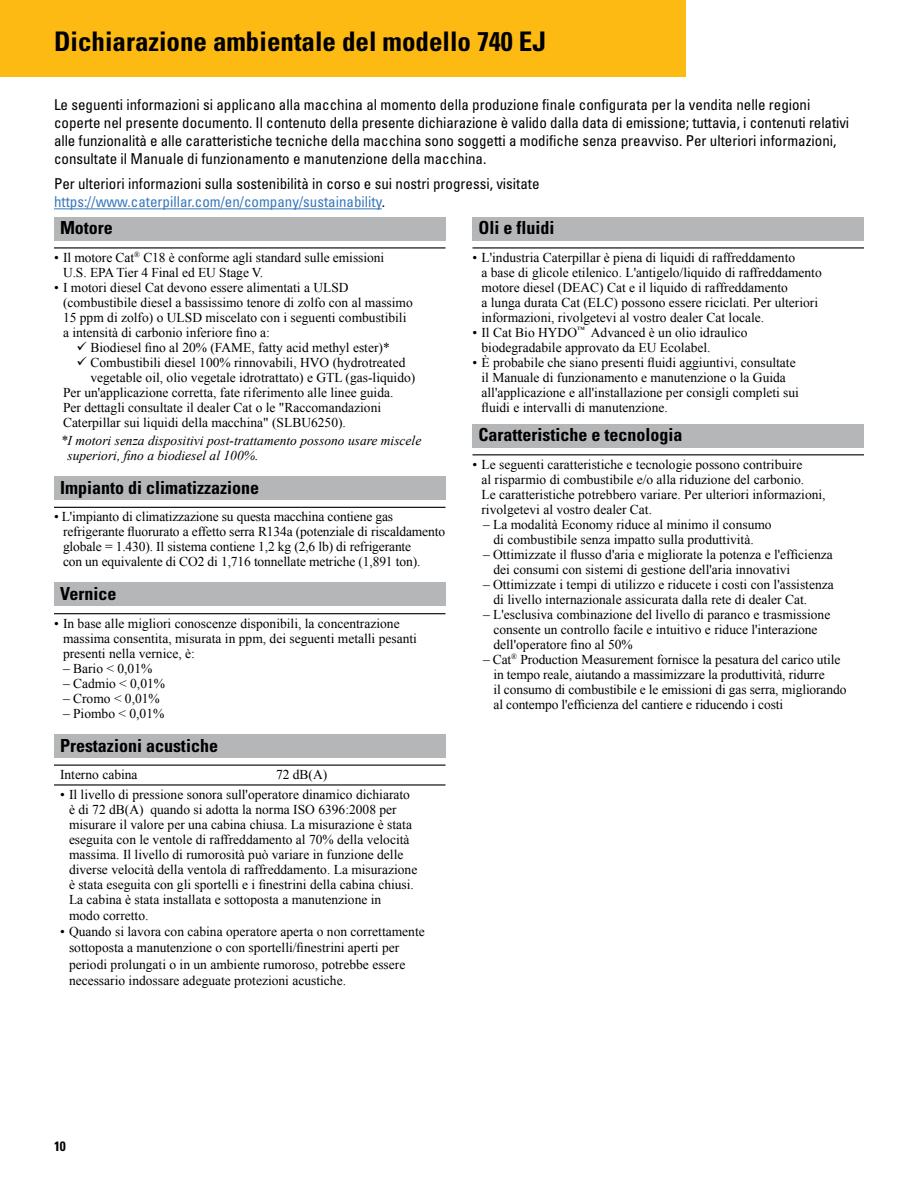
<style>
.page{position:relative;width:918px;height:1188px;background:#fff}
.page>*{position:absolute;margin:0;border:0;box-sizing:border-box;transform-origin:0 0}
.TechSpecrightPageHea{font:700 condensed 27px "Univers LT Std";color:#000}
.MH{font:700 condensed 18px "Univers LT Std";color:#000}
.BC1{font:condensed 15px/18px "Univers LT Std";color:#000}
.TechSpec{font:13.5px/15px "Times New Roman";color:#000}
.TechSpec-w_bullet{font:13.5px/15px "Times New Roman";color:#000}
.TechSpec-w_bullet-2{font:italic 13.5px/15px "Times New Roman";color:#000}
.t1{font:700 condensed 13.5px "Univers LT Std";color:#000}
.s1{color:#3777bc}
</style>
<div class="page">
<div style="left:54px;top:217px;width:392px;height:23px;background:#b4b6b8"></div>
<hr style="left:54px;top:247px;width:392px;height:1px;background:#000">
<div style="left:54px;top:476px;width:392px;height:24px;background:#b4b6b8"></div>
<hr style="left:54px;top:507px;width:392px;height:1px;background:#000">
<div style="left:54px;top:583px;width:392px;height:23px;background:#b4b6b8"></div>
<hr style="left:54px;top:613px;width:392px;height:1px;background:#000">
<div style="left:54px;top:734px;width:392px;height:24px;background:#b4b6b8"></div>
<hr style="left:54px;top:765px;width:392px;height:1px;background:#000">
<hr style="left:54px;top:784px;width:392px;height:2px;background:#000">
<hr style="left:54px;top:208px;width:328px;height:1px;background:#3777bc">
<div style="left:472px;top:424px;width:392px;height:23px;background:#b4b6b8"></div>
<hr style="left:472px;top:454px;width:392px;height:1px;background:#000">
<div style="left:472px;top:217px;width:392px;height:23px;background:#b4b6b8"></div>
<hr style="left:472px;top:247px;width:392px;height:2px;background:#000">
<div style="left:0;top:0;width:686px;height:76px;background:#fdba12"></div>
<p class="TechSpecrightPageHea" style="left:54px;top:25px;width:493px">Dichiarazione ambientale del modello 740 EJ</p>
<p class="BC1" style="left:54px;top:95px;width:797px">Le seguenti informazioni si applicano alla macchina al momento della produzione finale configurata per la vendita nelle regioni coperte nel presente documento. Il contenuto della presente dichiarazione è valido dalla data di emissione; tuttavia, i contenuti relativi alle funzionalità e alle caratteristiche tecniche della macchina sono soggetti a modifiche senza preavviso. Per ulteriori informazioni, consultate il Manuale di funzionamento e manutenzione della macchina.</p>
<p class="BC1" style="left:54px;top:175px;width:487px">Per ulteriori informazioni sulla sostenibilità in corso e sui nostri progressi, visitate <span class="s1">https://www.caterpillar.com/en/company/sustainability</span>.</p>
<p class="MH" style="left:478px;top:217px;width:78px">Oli e fluidi</p>
<p class="TechSpec" style="left:482px;top:250px;width:342px;text-indent:-9px">• L'industria Caterpillar è piena di liquidi di raffreddamento<br>a base di glicole etilenico. L'antigelo/liquido di raffreddamento motore diesel (DEAC) Cat e il liquido di raffreddamento<br>a lunga durata Cat (ELC) possono essere riciclati. Per ulteriori informazioni, rivolgetevi al vostro dealer Cat locale.</p>
<p class="TechSpec" style="left:482px;top:325px;width:268px;text-indent:-9px">• Il Cat Bio HYDO<sup>™</sup> Advanced è un olio idraulico biodegradabile approvato da EU Ecolabel.</p>
<p class="TechSpec" style="left:482px;top:355px;width:319px;text-indent:-9px">• È probabile che siano presenti fluidi aggiuntivi, consultate il Manuale di funzionamento e manutenzione o la Guida all'applicazione e all'installazione per consigli completi sui fluidi e intervalli di manutenzione.</p>
<p class="MH" style="left:478px;top:424px;width:206px">Caratteristiche e tecnologia</p>
<p class="TechSpec" style="left:482px;top:456px;width:346px;text-indent:-9px">• Le seguenti caratteristiche e tecnologie possono contribuire<br>al risparmio di combustibile e/o alla riduzione del carbonio.<br>Le caratteristiche potrebbero variare. Per ulteriori informazioni, rivolgetevi al vostro dealer Cat.</p>
<p class="TechSpec" style="left:483px;top:516px;width:290px;text-align:center">– La modalità Economy riduce al minimo il consumo di combustibile senza impatto sulla produttività.</p>
<p class="TechSpec" style="left:494px;top:546px;width:341px;text-indent:-10px">– Ottimizzate il flusso d'aria e migliorate la potenza e l'efficienza dei consumi con sistemi di gestione dell'aria innovativi</p>
<p class="TechSpec" style="left:494px;top:576px;width:342px;text-indent:-10px">– Ottimizzate i tempi di utilizzo e riducete i costi con l'assistenza di livello internazionale assicurata dalla rete di dealer Cat.</p>
<p class="TechSpec" style="left:494px;top:606px;width:338px;text-indent:-10px">– L'esclusiva combinazione del livello di paranco e trasmissione consente un controllo facile e intuitivo e riduce l'interazione dell'operatore fino al 50%</p>
<p class="TechSpec" style="left:494px;top:651px;width:354px;text-indent:-10px">– Cat<sup>®</sup> Production Measurement fornisce la pesatura del carico utile in tempo reale, aiutando a massimizzare la produttività, ridurre<br>il consumo di combustibile e le emissioni di gas serra, migliorando al contempo l'efficienza del cantiere e riducendo i costi</p>
<p class="MH" style="left:60px;top:217px;width:54px">Motore</p>
<p class="TechSpec" style="left:63px;top:250px;width:323px;text-indent:-9px">• Il motore Cat<sup>®</sup> C18 è conforme agli standard sulle emissioni<br>U.S. EPA Tier 4 Final ed EU Stage V.</p>
<p class="TechSpec" style="left:63px;top:280px;width:351px;text-indent:-9px">• I motori diesel Cat devono essere alimentati a ULSD (combustibile diesel a bassissimo tenore di zolfo con al massimo 15 ppm di zolfo) o ULSD miscelato con i seguenti combustibili a intensità di carbonio inferiore fino a:</p>
<p class="TechSpec-w_bullet" style="left:76px;top:340px;width:315px">✓ Biodiesel fino al 20% (FAME, fatty acid methyl ester)*</p>
<p class="TechSpec-w_bullet" style="left:90px;top:355px;width:326px;text-indent:-14px">✓ Combustibili diesel 100% rinnovabili, HVO (hydrotreated vegetable oil, olio vegetale idrotrattato) e GTL (gas-liquido)</p>
<p class="TechSpec-w_bullet" style="left:63px;top:385px;width:332px">Per un'applicazione corretta, fate riferimento alle linee guida.<br>Per dettagli consultate il dealer Cat o le "Raccomandazioni<br>Caterpillar sui liquidi della macchina" (SLBU6250).</p>
<p class="TechSpec-w_bullet-2" style="left:68px;top:432px;width:355px;text-indent:-7px">*I motori senza dispositivi post-trattamento possono usare miscele superiori, fino a biodiesel al 100%.</p>
<p class="MH" style="left:60px;top:476px;width:201px">Impianto di climatizzazione</p>
<p class="TechSpec" style="left:63px;top:509px;width:384px;text-indent:-9px">• L'impianto di climatizzazione su questa macchina contiene gas refrigerante fluorurato a effetto serra R134a (potenziale di riscaldamento globale = 1.430). Il sistema contiene 1,2 kg (2,6 lb) di refrigerante<br>con un equivalente di CO2 di 1,716 tonnellate metriche (1,891 ton).</p>
<p class="MH" style="left:60px;top:583px;width:58px">Vernice</p>
<p class="TechSpec" style="left:63px;top:615px;width:355px;text-indent:-9px">• In base alle migliori conoscenze disponibili, la concentrazione massima consentita, misurata in ppm, dei seguenti metalli pesanti presenti nella vernice, è:</p>
<p class="TechSpec" style="left:63px;top:660px;width:91px">– Bario &lt; 0,01%</p>
<p class="TechSpec" style="left:63px;top:675px;width:104px">– Cadmio &lt; 0,01%</p>
<p class="TechSpec" style="left:63px;top:690px;width:98px">– Cromo &lt; 0,01%</p>
<p class="TechSpec" style="left:63px;top:705px;width:103px">– Piombo &lt; 0,01%</p>
<p class="MH" style="left:60px;top:734px;width:160px">Prestazioni acustiche</p>
<p class="TechSpec" style="left:60px;top:767px;width:79px">Interno cabina</p>
<p class="TechSpec" style="left:276px;top:767px;width:53px">72 dB(A)</p>
<p class="TechSpec" style="left:69px;top:787px;width:350px;text-indent:-9px">• Il livello di pressione sonora sull'operatore dinamico dichiarato è di 72 dB(A) quando si adotta la norma ISO 6396:2008 per misurare il valore per una cabina chiusa. La misurazione è stata eseguita con le ventole di raffreddamento al 70% della velocità massima. Il livello di rumorosità può variare in funzione delle diverse velocità della ventola di raffreddamento. La misurazione è stata eseguita con gli sportelli e i finestrini della cabina chiusi.<br>La cabina è stata installata e sottoposta a manutenzione in<br>modo corretto.</p>
<p class="TechSpec" style="left:69px;top:923px;width:357px;line-height:16.2px;text-indent:-9px">• Quando si lavora con cabina operatore aperta o non correttamente sottoposta a manutenzione o con sportelli/finestrini aperti per periodi prolungati o in un ambiente rumoroso, potrebbe essere necessario indossare adeguate protezioni acustiche.</p>
<p class="t1" style="left:54px;top:1138px;width:13px">10</p>
</div>
